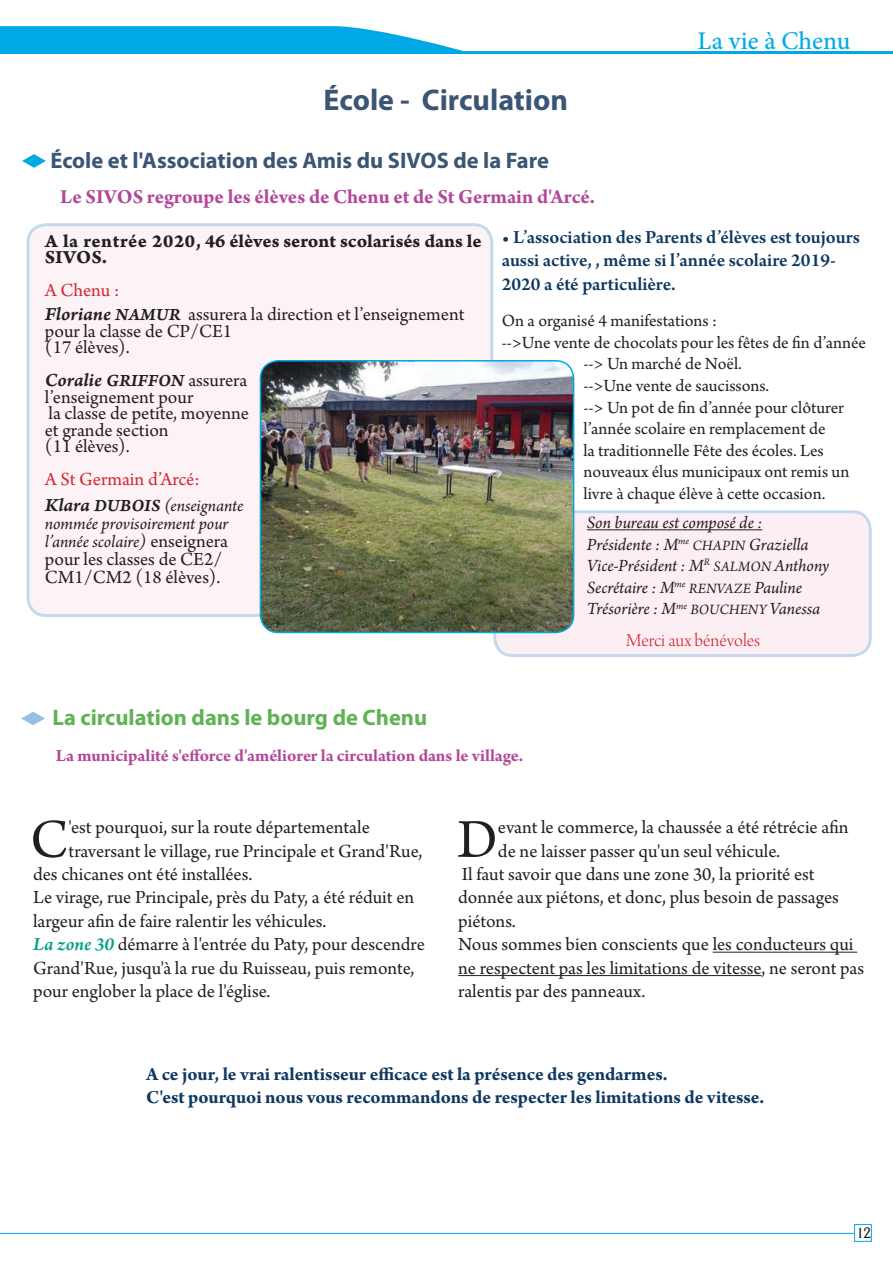
<style>
.page{position:relative;width:893px;height:1263px;background:#fff}
.page>*{position:absolute;margin:0;border:0;box-sizing:border-box;transform-origin:0 0}
.t1{font:57.3px "Arno Pro";color:#231f20}
.t2{font:700 30px "Myriad Pro";color:#3b5675}
.t3{font:500 25.5px "Minion Pro";color:#00a9e5}
.t4{font:700 22.5px "Myriad Pro";color:#3b5675}
.t5{font:700 22.5px "Myriad Pro";color:#5fb354}
.t6{font:700 21px "Arno Pro";letter-spacing:-.005em;color:#b3479a}
.t7{font:19.5px/16.5px "Arno Pro";color:#231f20}
.t8{font:700 19.5px/23.4px "Arno Pro";letter-spacing:-.005em;color:#0f3861}
.t9{font:600 19.5px/23.4px "Arno Pro";letter-spacing:-.005em;color:#0f3861}
.t10{font:19.5px/16.5px "Arno Pro Bold Caption";color:#231f20}
.t11{font:19.5px "Arno Pro";letter-spacing:-.005em;color:#d42932}
.t12{font:19.5px "Arno Pro Light Display";color:#d42932}
.t13{font:18px "Arno Pro";color:#231f20}
.t14{font:italic 18px/21.6px "Arno Pro";letter-spacing:-.005em;color:#231f20}
.t15{font:700 18px "Arno Pro";letter-spacing:-.005em;color:#b3479a}
.t16{font:15px "Adelon Serial";color:#231f20}
.s1{font-size:15px}
.s2{color:#d42932}
.s3{font-family:"Arno Pro Smbd Italic Caption"}
.s4{font-family:"Arno Pro Smbd Italic Caption";font-size:18px}
.s5{font-family:"Arno Pro Smbd Italic Caption";font-style:normal;font-size:19.5px}
.s6{font-family:"Arno Pro Smbd Italic Caption";font-style:normal}
.s7{font-style:normal;font-size:19.5px}
.s8{font-weight:600;font-style:italic;color:#00a07f}
</style>
<div class="page">
<hr style="left:0;top:52px;width:893px;height:2px;background:#00a9e5">
<svg style="left:0;top:26px;width:472px;height:26px;background:#21b4e8"></svg>
<hr style="left:0;top:1233px;width:854px;height:1px;background:#00a9e5">
<div style="left:854px;top:1224px;width:18px;height:18px;border:1px solid #00a9e5"></div>
<hr style="left:713px;top:952px;width:144px;height:1px;background:#231f20">
<hr style="left:458px;top:975px;width:303px;height:1px;background:#231f20">
<svg style="left:22px;top:154px;width:24px;height:14px"></svg>
<svg style="left:21px;top:712px;width:24px;height:13px"></svg>
<div style="left:27px;top:223px;width:466px;height:394px;background:#fcf3f7"></div>
<svg style="left:493px;top:510px;width:379px;height:147px;fill:#fceff4"></svg>
<img style="left:260px;top:361px;width:314px;height:271px">
<div style="left:260px;top:360px;width:314px;height:273px;border:2px solid #00a9e5;border-radius:18px"></div>
<hr style="left:587px;top:529px;width:175px;height:1px;background:#231f20">
<h2 class="t2" style="left:324px;top:80px;width:246px">École - Circulation</h2>
<p class="t4" style="left:50px;top:146px;width:500px">École et l'Association des Amis du SIVOS de la Fare</p>
<h3 class="t3" style="left:698px;top:24px;width:154px">La vie à Chenu</h3>
<p class="t6" style="left:60px;top:185px;width:536px">Le SIVOS regroupe les élèves de Chenu et de St Germain d'Arcé.</p>
<p class="t9" style="left:502px;top:226px;width:360px">• L’association des Parents d’élèves est toujours aussi active, , même si l’année scolaire 2019-<br>2020 a été particulière.</p>
<p class="t13" style="left:502px;top:311px;width:217px">On a organisé 4 manifestations :</p>
<p class="t13" style="left:502px;top:332px;width:366px">--&gt;Une vente de chocolats pour les fêtes de fin d’année</p>
<p class="t13" style="left:583px;top:354px;width:160px">--&gt; Un marché de Noël.</p>
<p class="t13" style="left:583px;top:375px;width:187px">--&gt;Une vente de saucissons.</p>
<p class="t13" style="left:583px;top:397px;width:262px">--&gt; Un pot de fin d’année pour clôturer</p>
<p class="t13" style="left:583px;top:419px;width:244px">l’année scolaire en remplacement de</p>
<p class="t13" style="left:583px;top:440px;width:242px">la traditionnelle Fête des écoles. Les</p>
<p class="t13" style="left:583px;top:462px;width:267px">nouveaux élus municipaux ont remis un</p>
<p class="t13" style="left:583px;top:483px;width:243px">livre à chaque élève à cette occasion.</p>
<p class="t14" style="left:587px;top:513px;width:244px">Son bureau est composé de :<br>Présidente : M<sup>me</sup> <span class="s1">CHAPIN</span> Graziella<br>Vice-Président : M<sup>R</sup> <span class="s1">SALMON</span> Anthony<br>Secrétaire : M<sup>me</sup> <span class="s1">RENVAZE</span> Pauline<br>Trésorière : M<sup>me</sup> <span class="s1">BOUCHENY</span> Vanessa</p>
<p class="t12" style="left:626px;top:630px;width:136px">Merci aux bénévoles</p>
<p class="t10" style="left:45px;top:234px;width:438px">A la rentrée 2020, 46 élèves seront scolarisés dans le<br>SIVOS.</p>
<p class="t7" style="left:45px;top:280px;width:421px;line-height:24px"><span class="s2">A Chenu :<br></span><span class="s3">Floriane</span> <span class="s4">NAMUR</span> assurera la direction et l’enseignement</p>
<p class="t7" style="left:45px;top:324px;width:189px">pour la classe de CP/CE1 (17 élèves).</p>
<p class="t7" style="left:45px;top:373px;width:206px"><span class="s3">Coralie</span> <span class="s4">GRIFFON</span> assurera l’enseignement pour<br>la classe de petite, moyenne et grande section<br>(11 élèves).</p>
<p class="t11" style="left:45px;top:468px;width:156px">A St Germain d’Arcé:</p>
<p class="t14" style="left:45px;top:497px;width:200px;line-height:18px"><span class="s5">Klara</span> <span class="s6">DUBOIS</span> (enseignante nommée provisoirement pour l’année scolaire) <span class="s7">enseignera</span></p>
<p class="t7" style="left:45px;top:551px;width:179px;line-height:18px">pour les classes de CE2/<br>CM1/CM2 (18 élèves).</p>
<p class="t5" style="left:53px;top:703px;width:376px">La circulation dans le bourg de Chenu</p>
<p class="t15" style="left:56px;top:745px;width:469px">La municipalité s'efforce d'améliorer la circulation dans le village.</p>
<h1 class="t1" style="left:30px;top:807px;width:40px">C</h1>
<p class="t7" style="left:69px;top:820px;width:303px">'est pourquoi, sur la route départementale</p>
<p class="t7" style="left:69px;top:843px;width:355px">traversant le village, rue Principale et Grand'Rue,</p>
<p class="t7" style="left:33px;top:867px;width:221px">des chicanes ont été installées.</p>
<p class="t7" style="left:33px;top:890px;width:383px">Le virage, rue Principale, près du Paty, a été réduit en</p>
<p class="t7" style="left:33px;top:914px;width:295px">largeur afin de faire ralentir les véhicules.</p>
<p class="t7" style="left:33px;top:937px;width:393px"><span class="s8">La zone 30</span> démarre à l'entrée du Paty, pour descendre</p>
<p class="t7" style="left:33px;top:960px;width:383px">Grand'Rue, jusqu'à la rue du Ruisseau, puis remonte,</p>
<p class="t7" style="left:33px;top:984px;width:239px">pour englober la place de l'église.</p>
<h1 class="t1" style="left:457px;top:807px;width:42px">D</h1>
<p class="t7" style="left:498px;top:820px;width:352px">evant le commerce, la chaussée a été rétrécie afin</p>
<p class="t7" style="left:498px;top:843px;width:284px">de ne laisser passer qu'un seul véhicule.</p>
<p class="t7" style="left:462px;top:867px;width:354px">Il faut savoir que dans une zone 30, la priorité est</p>
<p class="t7" style="left:458px;top:890px;width:382px">donnée aux piétons, et donc, plus besoin de passages</p>
<p class="t7" style="left:458px;top:914px;width:59px">piétons.</p>
<p class="t7" style="left:458px;top:937px;width:397px">Nous sommes bien conscients que les conducteurs qui</p>
<p class="t7" style="left:458px;top:960px;width:408px">ne respectent pas les limitations de vitesse, ne seront pas</p>
<p class="t7" style="left:458px;top:984px;width:189px">ralentis par des panneaux.</p>
<p class="t8" style="left:146px;top:1063px;width:620px">A ce jour, le vrai ralentisseur efficace est la présence des gendarmes.<br>C'est pourquoi nous vous recommandons de respecter les limitations de vitesse.</p>
<p class="t16" style="left:856px;top:1222px;width:17px">12</p>
</div>
